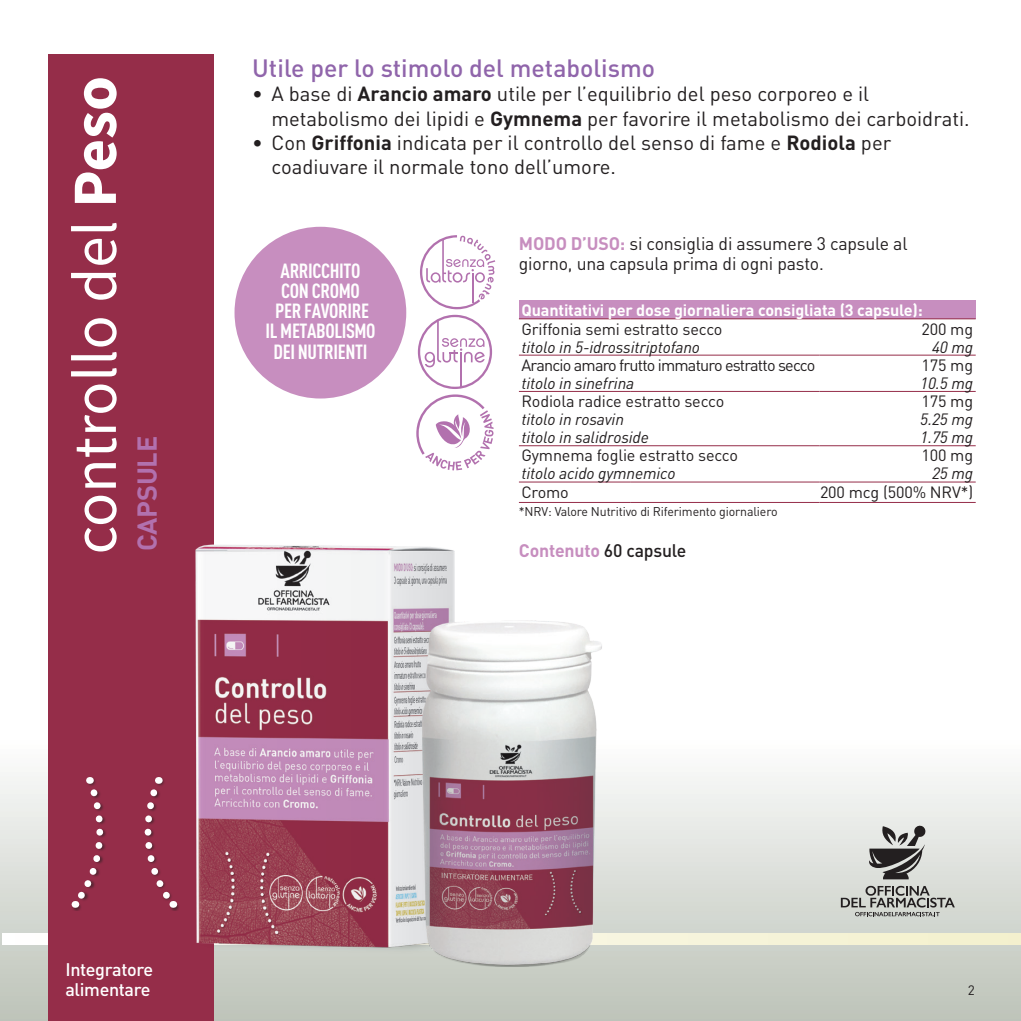
<style>
.page{position:relative;width:1021px;height:1021px;background:#fff}
.page>*{position:absolute;margin:0;border:0;box-sizing:border-box;transform-origin:0 0}
.t1{font:63px "Source Sans Pro";color:#fff}
.t2{font:700 27px "DIN";letter-spacing:-.01em;color:#b271ae}
.t3{font:500 24.75px "DIN";color:#9065ab}
.t4{font:20.25px/24.3px "DIN";color:#231f20}
.t5{font:700 20.25px/20.2px "DIN Cond";letter-spacing:-.02em;color:#fff;text-align:center}
.t6{font:18px/20.2px "DIN";letter-spacing:-.01em;color:#231f20}
.t7{font:500 18px/20.2px "DIN";letter-spacing:-.02em;color:#fff}
.t8{font:700 18px "DIN";letter-spacing:-.01em;color:#c78ebf}
.t9{font:italic 16.2px/18px "DIN";letter-spacing:-.01em;color:#231f20}
.t10{font:16.2px "DIN";letter-spacing:-.01em;color:#231f20}
.t11{font:700 16.2px "DIN";letter-spacing:-.01em;color:#fff}
.t12{font:16.2px "DIN";letter-spacing:-.05em;color:#231f20}
.t13{font:13.5px "DIN";color:#231f20}
.t14{font:12.6px "DIN";letter-spacing:-.01em;color:#231f20}
.s1{font-weight:700}
.s2{font-weight:700;color:#c78ebf}
.s3{font-weight:500;color:#231f20}
</style>
<div class="page">
<div style="left:0;top:739px;width:1020px;height:281px;background:linear-gradient(to bottom,#fdfdfd,#bcc3b8)"></div>
<svg style="left:2px;top:933px;width:1018px;height:11px;background:#f6f3d9"></svg>
<svg style="left:867px;top:824px;width:59px;height:55px;background:#90908e"></svg>
<svg style="left:840px;top:885px;width:114px;height:31px;background:#a9aba6"></svg>
<div style="left:48px;top:55px;width:166px;height:965px;background:#952d49"></div>
<svg style="left:416px;top:315px;width:78px;height:156px"></svg>
<svg style="left:420px;top:235px;width:76px;height:74px"></svg>
<img style="left:71px;top:502px;width:589px;height:518px">
<div style="left:234px;top:227px;width:172px;height:171px;background:#c78ebf;border-radius:50%"></div>
<div style="left:519px;top:300px;width:456px;height:19px;background:#c78ebf"></div>
<hr style="left:519px;top:318px;width:111px;height:1px;background:#952d49">
<hr style="left:630px;top:318px;width:189px;height:1px;background:#952d49">
<hr style="left:819px;top:318px;width:156px;height:1px;background:#952d49">
<hr style="left:519px;top:355px;width:111px;height:1px;background:#952d49">
<hr style="left:630px;top:355px;width:189px;height:1px;background:#952d49">
<hr style="left:819px;top:355px;width:156px;height:1px;background:#952d49">
<hr style="left:519px;top:391px;width:111px;height:1px;background:#952d49">
<hr style="left:630px;top:391px;width:189px;height:1px;background:#952d49">
<hr style="left:819px;top:391px;width:156px;height:1px;background:#952d49">
<hr style="left:519px;top:445px;width:111px;height:1px;background:#952d49">
<hr style="left:630px;top:445px;width:189px;height:1px;background:#952d49">
<hr style="left:819px;top:445px;width:156px;height:1px;background:#952d49">
<hr style="left:519px;top:481px;width:111px;height:1px;background:#952d49">
<hr style="left:630px;top:481px;width:189px;height:1px;background:#952d49">
<hr style="left:819px;top:481px;width:156px;height:1px;background:#952d49">
<hr style="left:519px;top:502px;width:111px;height:1px;background:#952d49">
<hr style="left:630px;top:502px;width:189px;height:1px;background:#952d49">
<hr style="left:819px;top:502px;width:156px;height:1px;background:#952d49">
<h1 class="t1" style="left:55px;top:554px;width:480px;rotate:-90deg">controllo del <span class="s1">Peso</span></h1>
<h2 class="t2" style="left:129px;top:551px;width:116px;rotate:-90deg">CAPSULE</h2>
<p class="t3" style="left:252px;top:52px;width:404px">Utile per lo stimolo del metabolismo</p>
<p class="t4" style="left:271px;top:82px;width:699px;text-indent:-19px">• A base di <span class="s1">Arancio amaro</span> utile per l’equilibrio del peso corporeo e il metabolismo dei lipidi e <span class="s1">Gymnema</span> per favorire il metabolismo dei carboidrati.</p>
<p class="t4" style="left:271px;top:130px;width:621px;text-indent:-19px">• Con <span class="s1">Griffonia</span> indicata per il controllo del senso di fame e <span class="s1">Rodiola</span> per coadiuvare il normale tono dell’umore.</p>
<p class="t5" style="left:265px;top:260px;width:112px">ARRICCHITO<br>CON CROMO<br>PER FAVORIRE<br>IL METABOLISMO<br>DEI NUTRIENTI</p>
<p class="t6" style="left:519px;top:233px;width:390px"><span class="s2">MODO D’USO:</span> si consiglia di assumere 3 capsule al giorno, una capsula prima di ogni pasto.</p>
<p class="t11" style="left:521px;top:300px;width:403px">Quantitativi per dose giornaliera consigliata (3 capsule):</p>
<p class="t10" style="left:521px;top:318px;width:202px">Griffonia semi estratto secco</p>
<p class="t9" style="left:521px;top:337px;width:180px">titolo in 5-idrossitriptofano</p>
<p class="t10" style="left:921px;top:318px;width:53px">200 mg</p>
<p class="t9" style="left:932px;top:337px;width:43px">40 mg</p>
<p class="t12" style="left:521px;top:355px;width:295px">Arancio amaro frutto immaturo estratto secco</p>
<p class="t9" style="left:521px;top:374px;width:114px">titolo in sinefrina</p>
<p class="t10" style="left:521px;top:391px;width:204px">Rodiola radice estratto secco</p>
<p class="t9" style="left:521px;top:410px;width:129px">titolo in rosavin titolo in salidroside</p>
<p class="t10" style="left:921px;top:355px;width:53px">175 mg</p>
<p class="t9" style="left:920px;top:374px;width:55px">10.5 mg</p>
<p class="t10" style="left:921px;top:391px;width:53px">175 mg</p>
<p class="t9" style="left:920px;top:410px;width:55px">5.25 mg<br>1.75 mg</p>
<p class="t10" style="left:521px;top:445px;width:218px">Gymnema foglie estratto secco</p>
<p class="t9" style="left:521px;top:464px;width:156px">titolo acido gymnemico</p>
<p class="t10" style="left:921px;top:445px;width:53px">100 mg</p>
<p class="t9" style="left:932px;top:464px;width:43px">25 mg</p>
<p class="t10" style="left:521px;top:482px;width:49px">Cromo</p>
<p class="t10" style="left:820px;top:482px;width:155px">200 mcg (500% NRV*)</p>
<p class="t14" style="left:519px;top:503px;width:260px">*NRV: Valore Nutritivo di Riferimento giornaliero</p>
<p class="t8" style="left:519px;top:538px;width:169px">Contenuto <span class="s3">60 capsule</span></p>
<p class="t7" style="left:65px;top:958px;width:89px">Integratore alimentare</p>
<p class="t13" style="left:967px;top:981px;width:9px">2</p>
</div>
